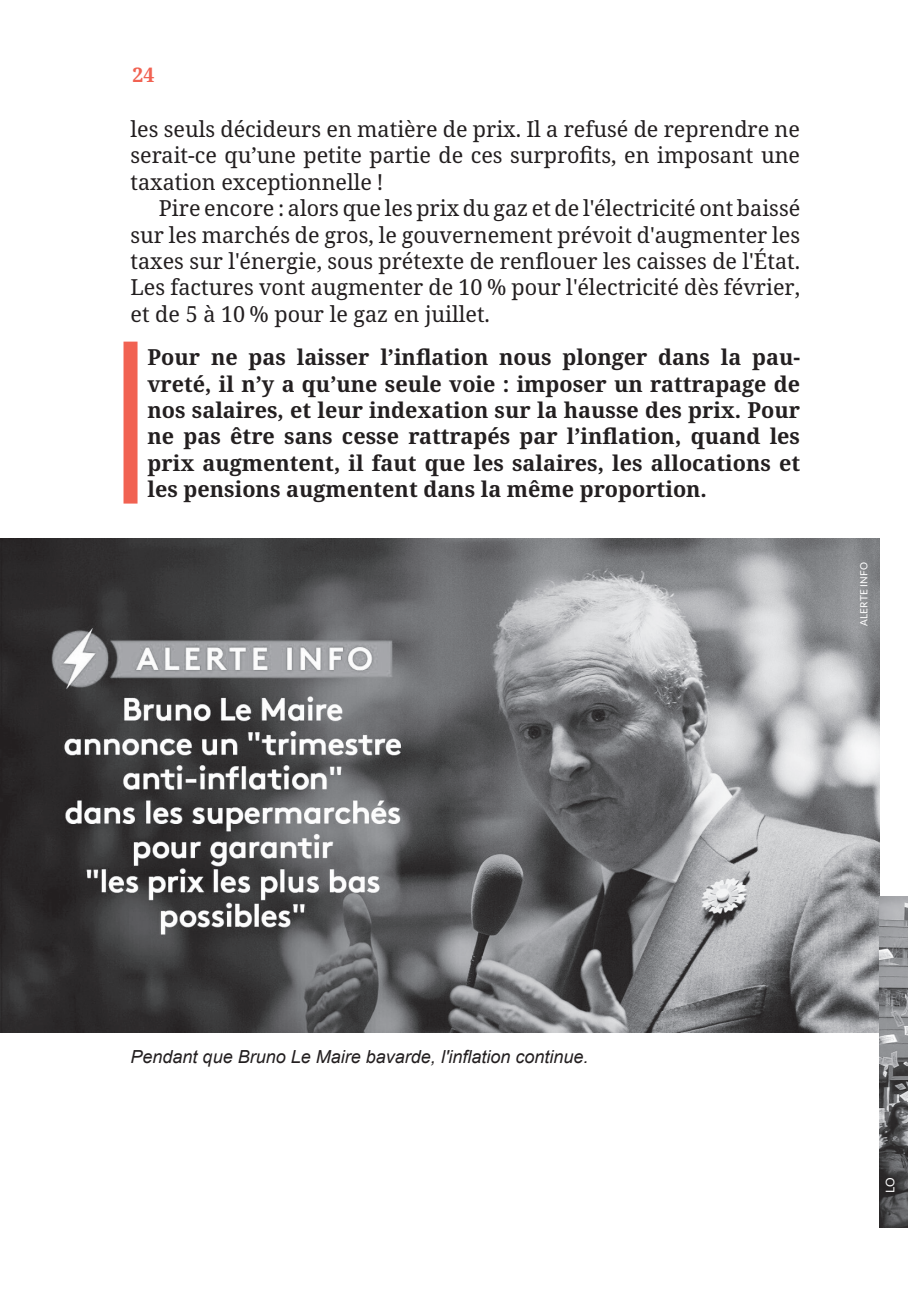
<style>
.page{position:relative;width:908px;height:1304px;background:#fff}
.page>*{position:absolute;margin:0;border:0;box-sizing:border-box;transform-origin:0 0}
.t1{font:22px/26.4px "Noto Serif";color:#231f20;text-align:justify}
.t2{font:700 22px/26.4px "Noto Serif";color:#231f20;text-align:justify}
.t3{font:700 20px "Noto Serif";color:#f16252}
.t4{font:italic 18px "Arial";color:#231f20}
.t5{font:12px "Lato";color:#fff}
.t6{font:10px "Lato";letter-spacing:.025em;color:#fff}
</style>
<div class="page">
<div style="left:123px;top:342px;width:14px;height:162px;background:#f16252"></div>
<img style="left:0;top:539px;width:879px;height:494px">
<img style="left:879px;top:897px;width:28px;height:330px">
<p class="t3" style="left:132px;top:60px;width:23px">24</p>
<p class="t1" style="left:130px;top:116px;width:670px">les seuls décideurs en matière de prix. Il a refusé de reprendre ne serait-ce qu’une petite partie de ces surprofits, en imposant une taxation exceptionnelle !</p>
<p class="t1" style="left:130px;top:196px;width:671px;text-indent:28px">Pire encore : alors que les prix du gaz et de l'électricité ont baissé sur les marchés de gros, le gouvernement prévoit d'augmenter les taxes sur l'énergie, sous prétexte de renflouer les caisses de l'État.<br>Les factures vont augmenter de 10 % pour l'électricité dès février, et de 5 à 10 % pour le gaz en juillet.</p>
<p class="t2" style="left:147px;top:344px;width:654px">Pour ne pas laisser l’inflation nous plonger dans la pau&shy;vreté, il n’y a qu’une seule voie : imposer un rattrapage de nos salaires, et leur indexation sur la hausse des prix. Pour ne pas être sans cesse rattrapés par l’inflation, quand les prix augmentent, il faut que les salaires, les allocations et les pensions augmentent dans la même proportion.</p>
<p class="t6" style="left:856px;top:626px;width:65px;rotate:-90deg">ALERTE INFO</p>
<p class="t4" style="left:130px;top:1045px;width:459px">Pendant que Bruno Le Maire bavarde, l'inflation continue.</p>
<p class="t5" style="left:881px;top:1193px;width:17px;rotate:-90deg">LO</p>
</div>
